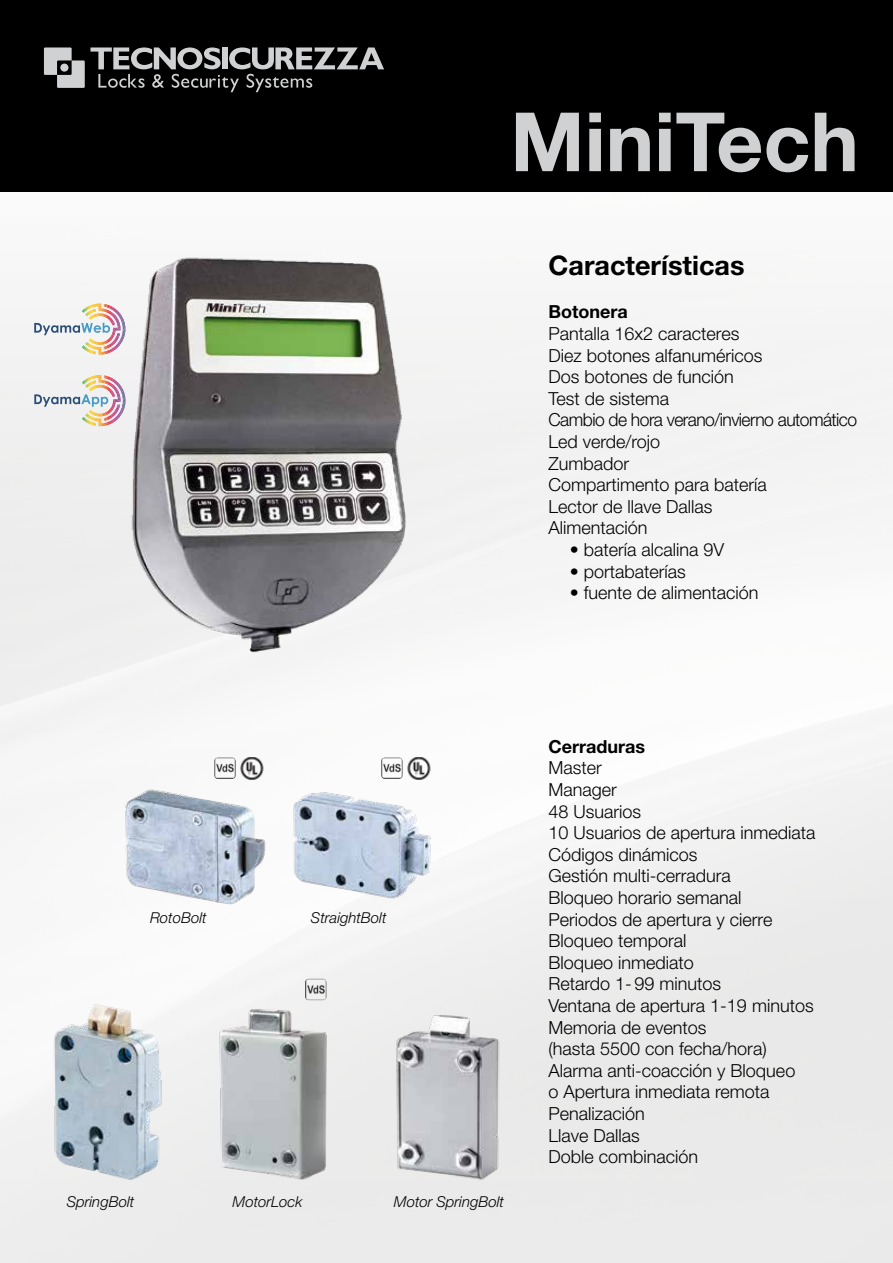
<style>
.page{position:relative;width:893px;height:1263px;background:#fff}
.page>*{position:absolute;margin:0;border:0;box-sizing:border-box;transform-origin:0 0}
.t1{font:700 81.9px "Helvetica Neue LT Std";color:#d0d1d2}
.t2{font:700 27px "Helvetica Neue LT Std";color:#000}
.t3{font:300 18px/21.6px "Helvetica Neue LT Std";color:#000}
.t4{font:700 18px "Helvetica Neue LT Std";color:#000}
.t5{font:italic 300 15px "Helvetica Neue LT Std";color:#000}
</style>
<div class="page">
<img style="left:0;top:191px;width:893px;height:1072px">
<img style="left:109px;top:252px;width:320px;height:424px">
<img style="left:372px;top:985px;width:148px;height:214px">
<img style="left:203px;top:981px;width:148px;height:218px">
<img style="left:34px;top:988px;width:148px;height:211px">
<img style="left:118px;top:731px;width:149px;height:185px">
<img style="left:288px;top:735px;width:148px;height:181px">
<img style="left:214px;top:757px;width:53px;height:22px">
<img style="left:381px;top:757px;width:53px;height:22px">
<img style="left:305px;top:979px;width:21px;height:21px">
<div style="left:0;top:0;width:893px;height:191px;background:#000"></div>
<svg style="left:44px;top:47px;width:340px;height:45px"></svg>
<div style="left:60px;top:64px;width:8px;height:8px;background:#d0d1d2;border-radius:50%"></div>
<img style="left:34px;top:375px;width:92px;height:51px">
<img style="left:34px;top:304px;width:91px;height:51px">
<h1 class="t1" style="left:510px;top:91px;width:350px">MiniTech</h1>
<h2 class="t2" style="left:549px;top:249px;width:197px">Características</h2>
<p class="t4" style="left:549px;top:301px;width:81px">Botonera</p>
<p class="t3" style="left:549px;top:322px;width:310px">Pantalla 16x2 caracteres<br>Diez botones alfanuméricos<br>Dos botones de función<br>Test de sistema<br>Cambio de hora verano/invierno automático<br>Led verde/rojo<br>Zumbador<br>Compartimento para batería<br>Lector de llave Dallas<br>Alimentación</p>
<p class="t3" style="left:570px;top:538px;width:156px">• batería alcalina 9V</p>
<p class="t3" style="left:570px;top:560px;width:118px">• portabaterías</p>
<p class="t3" style="left:570px;top:582px;width:190px">• fuente de alimentación</p>
<p class="t5" style="left:150px;top:909px;width:58px">RotoBolt</p>
<p class="t5" style="left:311px;top:909px;width:77px">StraightBolt</p>
<p class="t5" style="left:67px;top:1192px;width:69px">SpringBolt</p>
<p class="t5" style="left:233px;top:1192px;width:71px">MotorLock</p>
<p class="t5" style="left:394px;top:1192px;width:112px">Motor SpringBolt</p>
<p class="t4" style="left:549px;top:735px;width:98px">Cerraduras</p>
<p class="t3" style="left:549px;top:757px;width:269px">Master<br>Manager<br>48 Usuarios<br>10 Usuarios de apertura inmediata<br>Códigos dinámicos<br>Gestión multi-cerradura<br>Bloqueo horario semanal<br>Periodos de apertura y cierre<br>Bloqueo temporal<br>Bloqueo inmediato<br>Retardo 1- 99 minutos<br>Ventana de apertura 1-19 minutos<br>Memoria de eventos<br>(hasta 5500 con fecha/hora)<br>Alarma anti-coacción y Bloqueo<br>o Apertura inmediata remota<br>Penalización<br>Llave Dallas<br>Doble combinación</p>
</div>
